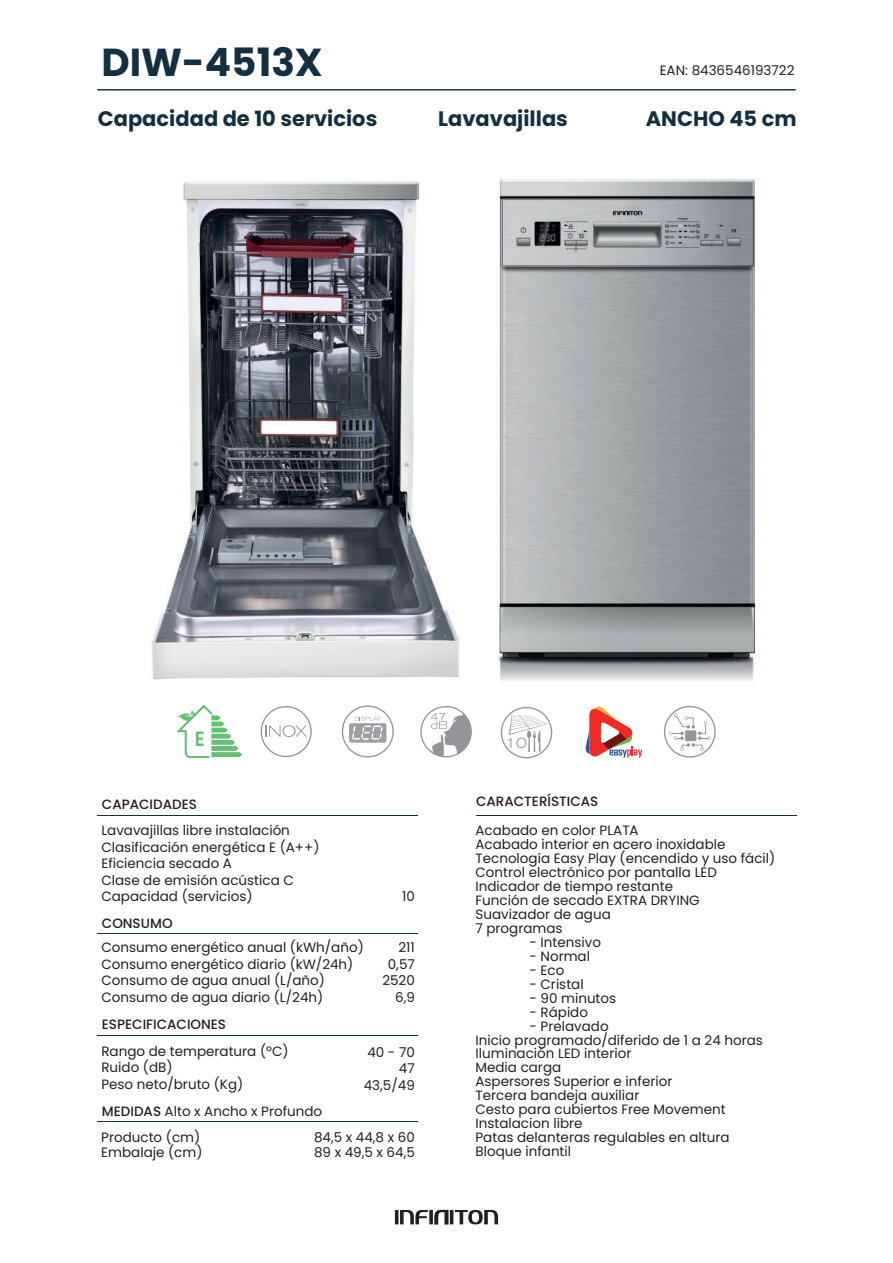
<style>
.page{position:relative;width:893px;height:1263px;background:#fff}
.page>*{position:absolute;margin:0;border:0;box-sizing:border-box;transform-origin:0 0}
.t1{font:700 39px "Poppins";color:#152f40}
.t2{font:700 21px "Poppins";color:#152f40}
.t3{font:600 20.7px "Poppins";color:#67bf72;scale:.91 1}
.t4{font:300 expanded 14.7px "Akzidenz Grotesk BQ";color:#939598}
.t5{font:13.5px/14px "Poppins";color:#231f20}
.t6{font:500 13.5px "Poppins";color:#231f20}
.s1{font-weight:500}
</style>
<div class="page">
<img style="left:496px;top:178px;width:261px;height:503px">
<img style="left:151px;top:181px;width:309px;height:499px">
<svg style="left:342px;top:705px;width:52px;height:52px"></svg>
<svg style="left:664px;top:706px;width:52px;height:52px"></svg>
<svg style="left:420px;top:706px;width:52px;height:51px"></svg>
<svg style="left:501px;top:707px;width:51px;height:51px"></svg>
<svg style="left:261px;top:706px;width:51px;height:51px"></svg>
<svg style="left:585px;top:706px;width:57px;height:52px"></svg>
<svg style="left:177px;top:706px;width:65px;height:51px"></svg>
<hr style="left:98px;top:815px;width:320px;height:1px;background:#152f40">
<hr style="left:477px;top:815px;width:320px;height:1px;background:#152f40">
<hr style="left:98px;top:933px;width:320px;height:1px;background:#152f40">
<hr style="left:98px;top:1035px;width:320px;height:1px;background:#152f40">
<hr style="left:98px;top:1121px;width:320px;height:1px;background:#152f40">
<hr style="left:395px;top:1210px;width:3px;height:14px;background:#231f20">
<svg style="left:400px;top:1210px;width:28px;height:14px"></svg>
<svg style="left:429px;top:1210px;width:4px;height:14px"></svg>
<svg style="left:434px;top:1210px;width:14px;height:14px"></svg>
<hr style="left:450px;top:1210px;width:3px;height:14px;background:#231f20">
<svg style="left:455px;top:1210px;width:43px;height:14px"></svg>
<hr style="left:98px;top:89px;width:697px;height:2px;background:#152f40">
<h1 class="t1" style="left:101px;top:40px;width:223px">DIW-4513X</h1>
<p class="t5" style="left:660px;top:64px;width:136px">EAN: 8436546193722</p>
<h2 class="t2" style="left:98px;top:107px;width:281px">Capacidad de 10 servicios</h2>
<h2 class="t2" style="left:438px;top:107px;width:131px">Lavavajillas</h2>
<h2 class="t2" style="left:646px;top:107px;width:152px">ANCHO 45 cm</h2>
<h3 class="t3" style="left:195px;top:727px;width:12px">E</h3>
<p class="t4" style="left:505px;top:735px;width:23px">10</p>
<p class="t6" style="left:102px;top:797px;width:97px">CAPACIDADES</p>
<p class="t6" style="left:476px;top:793px;width:124px">CARACTERÍSTICAS</p>
<p class="t5" style="left:101px;top:822px;width:220px;line-height:16.5px">Lavavajillas libre instalación<br>Clasificación energética E (A++)<br>Eficiencia secado A<br>Clase de emisión acústica C<br>Capacidad (servicios)</p>
<p class="t6" style="left:102px;top:915px;width:72px">CONSUMO</p>
<p class="t5" style="left:402px;top:890px;width:14px">10</p>
<p class="t5" style="left:101px;top:939px;width:264px;line-height:16.5px">Consumo energético anual (kWh/año)<br>Consumo energético diario (kW/24h)<br>Consumo de agua anual (L/año)<br>Consumo de agua diario (L/24h)</p>
<p class="t5" style="left:382px;top:939px;width:34px;line-height:16.5px;text-align:right">211<br>0,57<br>2520<br>6,9</p>
<p class="t6" style="left:102px;top:1017px;width:126px">ESPECIFICACIONES</p>
<p class="t5" style="left:101px;top:1043px;width:189px;line-height:16.5px">Rango de temperatura (ºC)<br>Ruido (dB)<br>Peso neto/bruto (Kg)</p>
<p class="t5" style="left:364px;top:1044px;width:53px;line-height:16.5px;text-align:right">40 - 70<br>47<br>43,5/49</p>
<p class="t5" style="left:102px;top:1104px;width:222px"><span class="s1">MEDIDAS</span> Alto x Ancho x Profundo</p>
<p class="t5" style="left:101px;top:1131px;width:100px">Producto (cm)</p>
<p class="t5" style="left:314px;top:1131px;width:102px">84,5 x 44,8 x 60</p>
<p class="t5" style="left:101px;top:1146px;width:103px">Embalaje (cm)</p>
<p class="t5" style="left:314px;top:1146px;width:102px">89 x 49,5 x 64,5</p>
<p class="t5" style="left:475px;top:824px;width:301px">Acabado en color PLATA<br>Acabado interior en acero inoxidable<br>Tecnología Easy Play (encendido y uso fácil)<br>Control electrónico por pantalla LED<br>Indicador de tiempo restante<br>Función de secado EXTRA DRYING<br>Suavizador de agua<br>7 programas</p>
<p class="t5" style="left:529px;top:935px;width:73px">- Intensivo</p>
<p class="t5" style="left:529px;top:949px;width:62px">- Normal</p>
<p class="t5" style="left:529px;top:963px;width:36px">- Eco</p>
<p class="t5" style="left:529px;top:977px;width:56px">- Cristal</p>
<p class="t5" style="left:529px;top:991px;width:88px">- 90 minutos</p>
<p class="t5" style="left:529px;top:1005px;width:60px">- Rápido</p>
<p class="t5" style="left:475px;top:1019px;width:289px;text-indent:54px">- Prelavado<br>Inicio programado/diferido de 1 a 24 horas<br>Iluminación LED interior<br>Media carga<br>Aspersores Superior e inferior<br>Tercera bandeja auxiliar<br>Cesto para cubiertos Free Movement<br>Instalacion libre<br>Patas delanteras regulables en altura<br>Bloque infantil</p>
</div>
